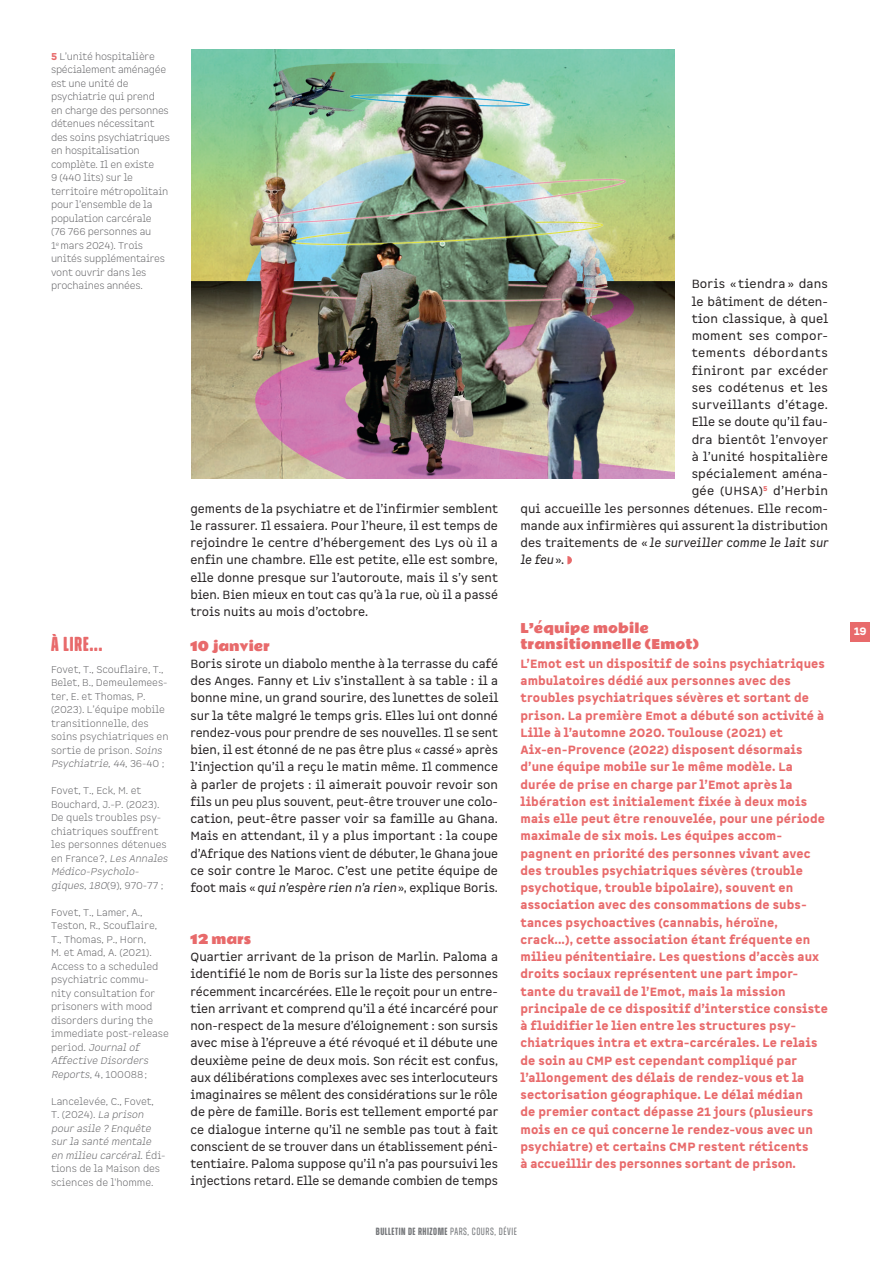
<style>
.page{position:relative;width:893px;height:1263px;background:#fff}
.page>*{position:absolute;margin:0;border:0;box-sizing:border-box;transform-origin:0 0}
.PLUS_LOIN{font:800 20.25px "Zuume Soft";color:#e86a6b}
.TITRE-CHAPITRE{font:12.75px/15.8px "Rammetto One";letter-spacing:.01em;color:#e86a6b}
.TXT-COURANT{font:11.7px/17.2px "Spock Pro";color:#231f20;text-align:justify}
.TXT-COURANT-2{font:900 11.7px/17.2px "Spock Pro";letter-spacing:.01em;color:#e86a6b}
.TXT-COURANT-3{font:11.7px "Spock Pro";letter-spacing:.025em;color:#231f20}
.TXT-COURANT-4{font:italic 11.7px "Spock Pro";color:#231f20}
.TXT-COURANT-5{font:11.7px "Spock Pro";letter-spacing:.03em;color:#231f20}
.TXT-COURANT-6{font:11.7px "Spock Pro";letter-spacing:.04em;color:#231f20}
.t1{font:700 10.5px "Zuume Soft";letter-spacing:.05em;color:#76787b}
.t2{font:900 10.5px "Spock Pro";color:#fff}
.t3{font:300 9.75px/13.5px "Spock Pro";letter-spacing:-.01em;color:#69696c}
.s1{font-weight:900;color:#e86a6b}
.s2{font-style:italic}
.s3{font-style:normal}
.s4{font-weight:400}
</style>
<div class="page">
<svg style="left:567px;top:556px;width:5px;height:8px"></svg>
<div style="left:850px;top:622px;width:20px;height:19px;background:#e86a6b"></div>
<img style="left:191px;top:50px;width:484px;height:428px">
<p class="t3" style="left:51px;top:49px;width:121px"><span class="s1">5</span> L’unité hospitalière spécialement aménagée est une unité de psychiatrie qui prend<br>en charge des personnes détenues nécessitant des soins psychiatriques en hospitalisation complète. Il en existe<br>9 (440 lits) sur le territoire métropolitain pour l’ensemble de la population carcérale<br>(76 766 personnes au<br>1<sup>e</sup> mars 2024). Trois unités supplémentaires vont ouvrir dans les prochaines années.</p>
<p class="PLUS_LOIN" style="left:51px;top:633px;width:53px">À LIRE...</p>
<p class="t3" style="left:51px;top:662px;width:119px">Fovet, T., Scouflaire, T.,<br>Belet, B., Demeulemees&shy;ter, E. et Thomas, P. (2023). L’équipe mobile transitionnelle, des soins psychiatriques en sortie de prison. <span class="s2">Soins<br>Psychiatrie</span>, <span class="s2">44</span>, 3 6 - 4 0 ;</p>
<p class="t3" style="left:51px;top:784px;width:120px">Fovet, T., Eck, M. et<br>Bouchard, J.-P. (2023).<br>De quels troubles psy&shy;chiatriques souffrent les personnes détenues en France ?, <span class="s2">Les Annales<br>Médico-Psycholo&shy;giques</span>, <span class="s2">180</span>(9 ) , 9 7 0 - 77 ;</p>
<p class="t3" style="left:51px;top:905px;width:119px">Fovet, T., Lamer, A.,<br>Teston, R., Scouflaire,<br>T., Thomas, P., Horn,<br>M. et Amad, A. (2021).<br>Access to a scheduled psychiatric commu&shy;nity consultation for prisoners with mood disorders during the immediate post-release p e rio d . <span class="s2">Journalof<br>Affective Disorders<br>Reports</span>, 4, 100088 ;</p>
<p class="t3" style="left:51px;top:1094px;width:116px">Lancelevée, C., Fovet,<br>T. (2024). <span class="s2">La prison pour asile ? Enquête sur la santé mentale en milieu carcéral</span>. É d i - tions de la Maison des sciences de l'homme.</p>
<p class="TXT-COURANT" style="left:190px;top:500px;width:309px">gements de la psychiatre et de l’infirmier semblent le rassurer. Il essaiera. Pour l’heure, il est temps de rejoindre le centre d’hébergement des Lys où il a enfin une chambre. Elle est petite, elle est sombre, elle donne presque sur l’autoroute, mais il s’y sent bien. Bien mieux en tout cas qu’à la rue, où il a passé trois nuits au mois d’octobre.</p>
<p class="TITRE-CHAPITRE" style="left:190px;top:638px;width:81px">10 janvier</p>
<p class="TXT-COURANT" style="left:190px;top:655px;width:309px">Boris sirote un diabolo menthe à la terrasse du café des Anges. Fanny et Liv s’installent à sa table : il a bonne mine, un grand sourire, des lunettes de soleil sur la tête malgré le temps gris. Elles lui ont donné rendez-vous pour prendre de ses nouvelles. Il se sent bien, il est étonné de ne pas être plus «<span class="s2">cassé</span>» après l’injection qu’il a reçu le matin même. Il commence à parler de projets : il aimerait pouvoir revoir son fils un peu plus souvent, peut-être trouver une colo&shy;cation, peut-être passer voir sa famille au Ghana.<br>Mais en attendant, il y a plus important : la coupe d’Afrique des Nations vient de débuter, le Ghana joue ce soir contre le Maroc. C’est une petite équipe de foot mais «<span class="s2">qui n’espère rien n’a rien</span>», explique Boris.</p>
<p class="TITRE-CHAPITRE" style="left:190px;top:931px;width:62px">12 mars</p>
<p class="TXT-COURANT" style="left:190px;top:948px;width:309px">Quartier arrivant de la prison de Marlin. Paloma a identifié le nom de Boris sur la liste des personnes récemment incarcérées. Elle le reçoit pour un entre&shy;tien arrivant et comprend qu’il a été incarcéré pour non-respect de la mesure d’éloignement : son sursis avec mise à l’épreuve a été révoqué et il débute une deuxième peine de deux mois. Son récit est confus, aux délibérations complexes avec ses interlocuteurs imaginaires se mêlent des considérations sur le rôle de père de famille. Boris est tellement emporté par ce dialogue interne qu’il ne semble pas tout à fait conscient de se trouver dans un établissement péni&shy;tentiaire. Paloma suppose qu’il n’a pas poursuivi les injections retard. Elle se demande combien de temps</p>
<p class="TXT-COURANT" style="left:692px;top:276px;width:138px">Boris «tiendra » dans</p>
<p class="TXT-COURANT" style="left:692px;top:293px;width:138px">le bâtiment de déten-</p>
<p class="TXT-COURANT" style="left:692px;top:310px;width:138px">tion classique, à quel</p>
<p class="TXT-COURANT-3" style="left:692px;top:328px;width:138px">moment ses compor-</p>
<p class="TXT-COURANT-6" style="left:692px;top:346px;width:138px">tements débordants</p>
<p class="TXT-COURANT-5" style="left:692px;top:363px;width:138px">finiront par excéder</p>
<p class="TXT-COURANT-3" style="left:692px;top:380px;width:138px">ses codétenus et les</p>
<p class="TXT-COURANT-5" style="left:692px;top:397px;width:138px">surveillants d’étage.</p>
<p class="TXT-COURANT" style="left:692px;top:414px;width:138px">Elle se doute qu’il fau-</p>
<p class="TXT-COURANT" style="left:692px;top:431px;width:138px">dra bientôt l’envoyer</p>
<p class="TXT-COURANT" style="left:692px;top:448px;width:138px">à l’unité hospitalière</p>
<p class="TXT-COURANT" style="left:692px;top:465px;width:138px">spécialement aména-</p>
<p class="TXT-COURANT-3" style="left:692px;top:484px;width:138px">gée (UHSA)<sup>5</sup> d’Herbin</p>
<p class="TXT-COURANT" style="left:520px;top:500px;width:309px">qui accueille les personnes détenues. Elle recom-</p>
<p class="TXT-COURANT" style="left:520px;top:517px;width:309px">mande aux infirmières qui assurent la distribution</p>
<p class="TXT-COURANT-4" style="left:520px;top:535px;width:309px"><span class="s3">des traitements de «</span>le surveiller comme le lait sur</p>
<p class="TXT-COURANT-4" style="left:520px;top:553px;width:45px">le feu<span class="s3">».</span></p>
<p class="TITRE-CHAPITRE" style="left:520px;top:621px;width:180px">L’équipe mobile transitionnelle (Emot)</p>
<p class="TXT-COURANT-2" style="left:520px;top:655px;width:309px">L’Emot est un dispositif de soins psychiatriques ambulatoires dédié aux personnes avec des troubles psychiatriques sévères et sortant de prison. La première Emot a débuté son activité à Lille à l’automne 2020. Toulouse (2021) et Aix-en-Provence (2022) disposent désormais d’une équipe mobile sur le même modèle. La durée de prise en charge par l’Emot après la libération est initialement fixée à deux mois mais elle peut être renouvelée, pour une période maximale de six mois. Les équipes accom&shy;pagnent en priorité des personnes vivant avec des troubles psychiatriques sévères (trouble psychotique, trouble bipolaire), souvent en association avec des consommations de subs&shy;tances psychoactives (cannabis, héroïne, crack...), cette association étant fréquente en milieu pénitentiaire. Les questions d’accès aux droits sociaux représentent une part impor&shy;tante du travail de l’Emot, mais la mission principale de ce dispositif d’interstice consiste à fluidifier le lien entre les structures psy&shy;chiatriques intra et extra-carcérales. Le relais de soin au CMP est cependant compliqué par l’allongement des délais de rendez-vous et la sectorisation géographique. Le délai médian<br>de premier contact dépasse 21 jours (plusieurs mois en ce qui concerne le rendez-vous avec un psychiatre) et certains CMP restent réticents<br>à accueillir des personnes sortant de prison.</p>
<p class="t1" style="left:376px;top:1226px;width:143px">BULLETIN DE RHIZOME <span class="s4">PARS, COURS, DÉVIE</span></p>
<p class="t2" style="left:854px;top:625px;width:15px">19</p>
</div>
